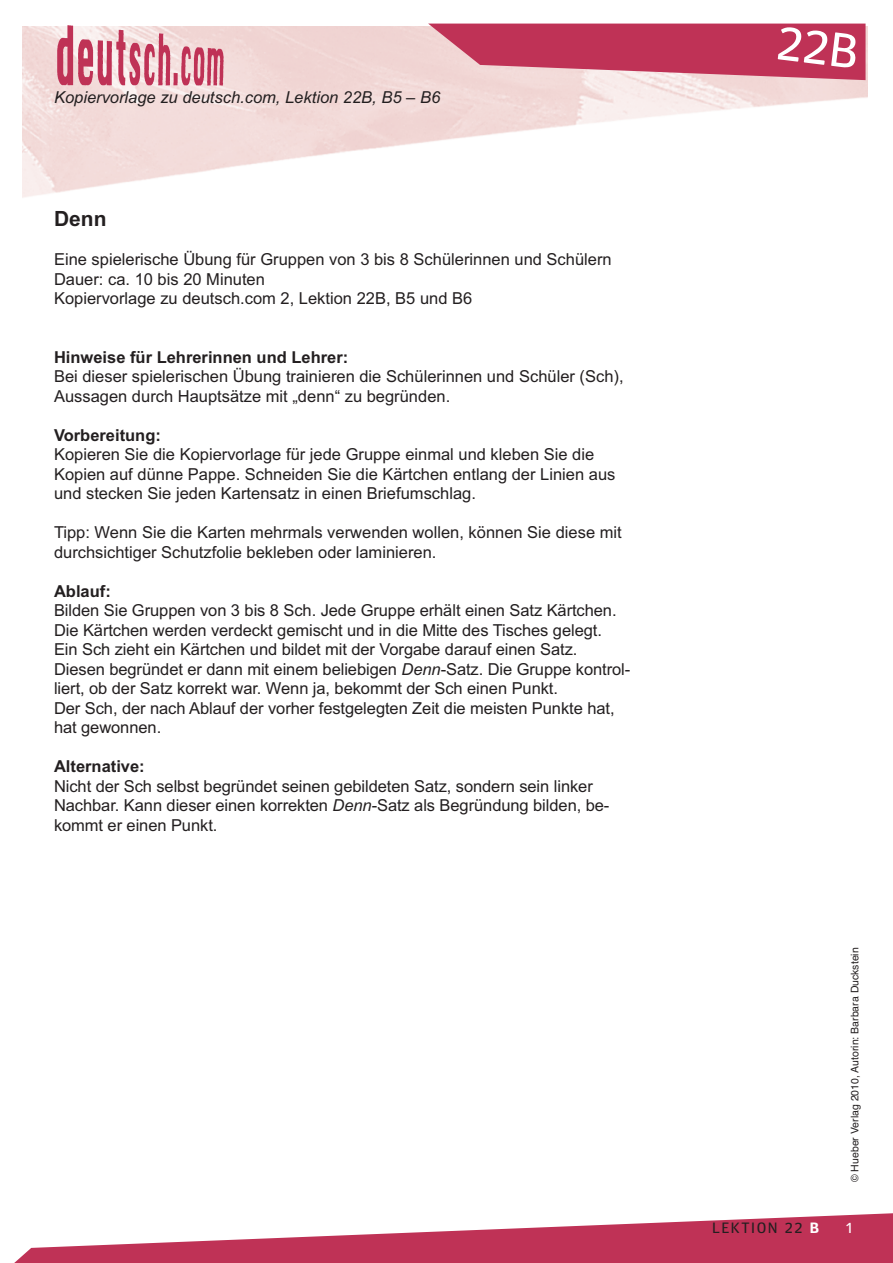
<style>
.page{position:relative;width:893px;height:1263px;background:#fff}
.page>*{position:absolute;margin:0;border:0;box-sizing:border-box;transform-origin:0 0}
.t1{font:700 21px "Arial";color:#231f20}
.t2{font:16.5px/19.5px "Arial";color:#231f20}
.t3{font:700 16.5px "Arial";color:#231f20}
.t4{font:italic 16.5px "Arial";color:#231f20}
.t5{font:15.3px "Forward Sans";letter-spacing:.1em;color:#231f20}
.t6{font:15.3px "Forward Sans";color:#fff}
.t7{font:10.5px "Helvetica";color:#231f20}
.s1{font-family:"Arial Italic MT OTF"}
.s2{font-weight:700;color:#fff}
</style>
<div class="page">
<img style="left:22px;top:27px;width:846px;height:171px">
<svg style="left:14px;top:1213px;width:879px;height:50px;fill:#bf3256"></svg>
<img style="left:55px;top:25px;width:172px;height:73px">
<svg style="left:428px;top:24px;width:437px;height:56px;background:#c9526f"></svg>
<p class="t4" style="left:54px;top:88px;width:388px">Kopiervorlage zu deutsch.com, Lektion 22B, B5 – B6</p>
<p class="t1" style="left:54px;top:207px;width:54px">Denn</p>
<p class="t2" style="left:54px;top:250px;width:559px">Eine spielerische Übung für Gruppen von 3 bis 8 Schülerinnen und Schülern<br>Dauer: ca. 10 bis 20 Minuten<br>Kopiervorlage zu deutsch.com 2, Lektion 22B, B5 und B6</p>
<p class="t3" style="left:54px;top:347px;width:296px">Hinweise für Lehrerinnen und Lehrer:</p>
<p class="t2" style="left:54px;top:367px;width:571px">Bei dieser spielerischen Übung trainieren die Schülerinnen und Schüler (Sch),<br>Aussagen durch Hauptsätze mit „denn“ zu begründen.</p>
<p class="t3" style="left:54px;top:425px;width:108px">Vorbereitung:</p>
<p class="t2" style="left:54px;top:445px;width:563px">Kopieren Sie die Kopiervorlage für jede Gruppe einmal und kleben Sie die<br>Kopien auf dünne Pappe. Schneiden Sie die Kärtchen entlang der Linien aus und stecken Sie jeden Kartensatz in einen Briefumschlag.</p>
<p class="t2" style="left:54px;top:523px;width:569px">Tipp: Wenn Sie die Karten mehrmals verwenden wollen, können Sie diese mit durchsichtiger Schutzfolie bekleben oder laminieren.</p>
<p class="t3" style="left:54px;top:581px;width:58px">Ablauf:</p>
<p class="t2" style="left:54px;top:601px;width:578px">Bilden Sie Gruppen von 3 bis 8 Sch. Jede Gruppe erhält einen Satz Kärtchen.<br>Die Kärtchen werden verdeckt gemischt und in die Mitte des Tisches gelegt.<br>Ein Sch zieht ein Kärtchen und bildet mit der Vorgabe darauf einen Satz.<br>Diesen begründet er dann mit einem beliebigen <span class="s1">Denn</span>-Satz. Die Gruppe kontrol&shy;liert, ob der Satz korrekt war. Wenn ja, bekommt der Sch einen Punkt.<br>Der Sch, der nach Ablauf der vorher festgelegten Zeit die meisten Punkte hat, hat gewonnen.</p>
<p class="t3" style="left:54px;top:757px;width:92px">Alternative:</p>
<p class="t2" style="left:54px;top:776px;width:557px">Nicht der Sch selbst begründet seinen gebildeten Satz, sondern sein linker<br>Nachbar. Kann dieser einen korrekten <span class="s1">Denn</span>-Satz als Begründung bilden, be&shy;kommt er einen Punkt.</p>
<p class="t7" style="left:849px;top:1182px;width:236px;rotate:-90deg">© Hueber Verlag 2010, Autorin: Barbara Duckstein</p>
<p class="t5" style="left:712px;top:1222px;width:108px">LEKTION 22 <span class="s2">B</span></p>
<p class="t6" style="left:845px;top:1222px;width:10px">1</p>
</div>
